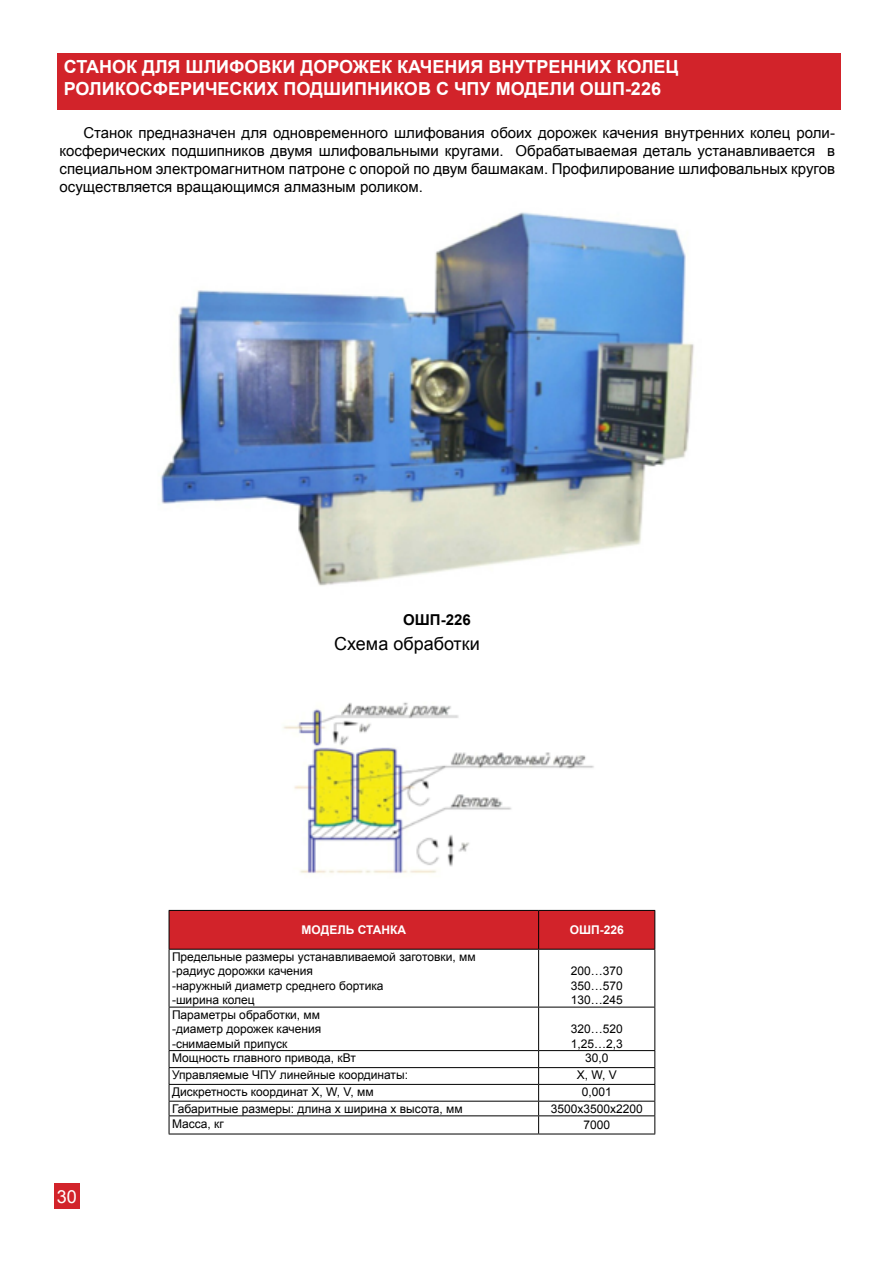
<style>
.page{position:relative;width:893px;height:1263px;background:#fff}
.page>*{position:absolute;margin:0;border:0;box-sizing:border-box;transform-origin:0 0}
.t1{font:700 18px/21.6px "Arial";color:#fff}
.t2{font:18px "Arial";color:#000}
.t3{font:18px "Arial";color:#fff}
.t4{font:15px/18px "Arial";color:#000;text-align:justify}
.t5{font:700 15px "Arial";color:#000}
.t6{font:12px/14.4px "Arial";color:#000}
.t7{font:700 12px "Arial";color:#fff}
</style>
<div class="page">
<div style="left:170px;top:911px;width:484px;height:38px;background:#d2232a"></div>
<hr style="left:538px;top:911px;width:1px;height:38px;background:#000">
<hr style="left:169px;top:949px;width:1px;height:58px;background:#000">
<hr style="left:538px;top:949px;width:1px;height:58px;background:#000">
<hr style="left:654px;top:949px;width:1px;height:58px;background:#000">
<hr style="left:169px;top:1007px;width:370px;height:1px;background:#000">
<hr style="left:169px;top:1007px;width:1px;height:43px;background:#000">
<hr style="left:539px;top:1007px;width:116px;height:1px;background:#000">
<hr style="left:538px;top:1007px;width:1px;height:43px;background:#000">
<hr style="left:654px;top:1007px;width:1px;height:43px;background:#000">
<hr style="left:169px;top:1050px;width:370px;height:1px;background:#000">
<hr style="left:539px;top:1050px;width:116px;height:1px;background:#000">
<hr style="left:169px;top:1067px;width:370px;height:1px;background:#000">
<hr style="left:539px;top:1067px;width:116px;height:1px;background:#000">
<hr style="left:169px;top:1084px;width:370px;height:1px;background:#000">
<hr style="left:539px;top:1084px;width:116px;height:1px;background:#000">
<hr style="left:169px;top:1101px;width:370px;height:1px;background:#000">
<hr style="left:539px;top:1101px;width:116px;height:1px;background:#000">
<hr style="left:169px;top:1115px;width:370px;height:1px;background:#000">
<svg style="left:169px;top:1051px;width:1px;height:82px"></svg>
<hr style="left:539px;top:1115px;width:116px;height:1px;background:#000">
<svg style="left:538px;top:1051px;width:1px;height:82px"></svg>
<svg style="left:654px;top:1051px;width:1px;height:82px"></svg>
<hr style="left:169px;top:1133px;width:370px;height:1px;background:#000">
<hr style="left:539px;top:1133px;width:116px;height:1px;background:#000">
<hr style="left:169px;top:910px;width:370px;height:1px;background:#000">
<hr style="left:169px;top:911px;width:1px;height:38px;background:#000">
<hr style="left:539px;top:910px;width:116px;height:1px;background:#000">
<hr style="left:654px;top:911px;width:1px;height:38px;background:#000">
<hr style="left:169px;top:949px;width:370px;height:1px;background:#000">
<hr style="left:539px;top:949px;width:116px;height:1px;background:#000">
<div style="left:57px;top:53px;width:783px;height:57px;background:#d2232a"></div>
<img style="left:160px;top:212px;width:534px;height:374px">
<img style="left:283px;top:702px;width:311px;height:172px">
<div style="left:54px;top:1183px;width:26px;height:26px;background:#d2232a"></div>
<h1 class="t1" style="left:64px;top:57px;width:616px">СТАНОК ДЛЯ ШЛИФОВКИ ДОРОЖЕК КАЧЕНИЯ ВНУТРЕННИХ КОЛЕЦ<br>РОЛИКОСФЕРИЧЕСКИХ ПОДШИПНИКОВ С ЧПУ МОДЕЛИ ОШП-226</h1>
<p class="t4" style="left:60px;top:124px;width:777px;text-indent:24px">Станок предназначен для одновременного шлифования обоих дорожек качения внутренних колец роли&shy;косферических подшипников двумя шлифовальными кругами. Обрабатываемая деталь устанавливается в специальном электромагнитном патроне с опорой по двум башмакам. Профилирование шлифовальных кругов осуществляется вращающимся алмазным роликом.</p>
<p class="t5" style="left:403px;top:610px;width:69px">ОШП-226</p>
<h1 class="t2" style="left:334px;top:632px;width:147px">Схема обработки</h1>
<p class="t7" style="left:302px;top:922px;width:106px">МОДЕЛЬ СТАНКА</p>
<p class="t7" style="left:570px;top:922px;width:56px">ОШП-226</p>
<p class="t6" style="left:172px;top:950px;width:305px">Предельные размеры устанавливаемой заготовки, мм -радиус дорожки качения<br>-наружный диаметр среднего бортика<br>-ширина колец</p>
<p class="t6" style="left:571px;top:964px;width:54px;text-align:justify">200…370<br>350…570<br>130…245</p>
<p class="t6" style="left:172px;top:1007px;width:151px;text-align:justify">Параметры обработки, мм -диаметр дорожек качения -снимаемый припуск</p>
<p class="t6" style="left:571px;top:1022px;width:54px">320…520<br>1,25…2,3</p>
<h1 class="t3" style="left:57px;top:1185px;width:22px">30</h1>
<p class="t6" style="left:172px;top:1051px;width:185px">Мощность главного привода, кВт</p>
<p class="t6" style="left:585px;top:1051px;width:25px">30,0</p>
<p class="t6" style="left:172px;top:1068px;width:237px">Управляемые ЧПУ линейные координаты:</p>
<p class="t6" style="left:577px;top:1068px;width:42px">X, W, V</p>
<p class="t6" style="left:172px;top:1085px;width:203px">Дискретность координат X, W, V, мм</p>
<p class="t6" style="left:582px;top:1085px;width:32px">0,001</p>
<p class="t6" style="left:172px;top:1101px;width:292px">Габаритные размеры: длина х ширина х высота, мм</p>
<p class="t6" style="left:551px;top:1101px;width:94px">3500x3500x2200</p>
<p class="t6" style="left:172px;top:1116px;width:53px">Масса, кг</p>
<p class="t6" style="left:583px;top:1118px;width:28px">7000</p>
</div>
